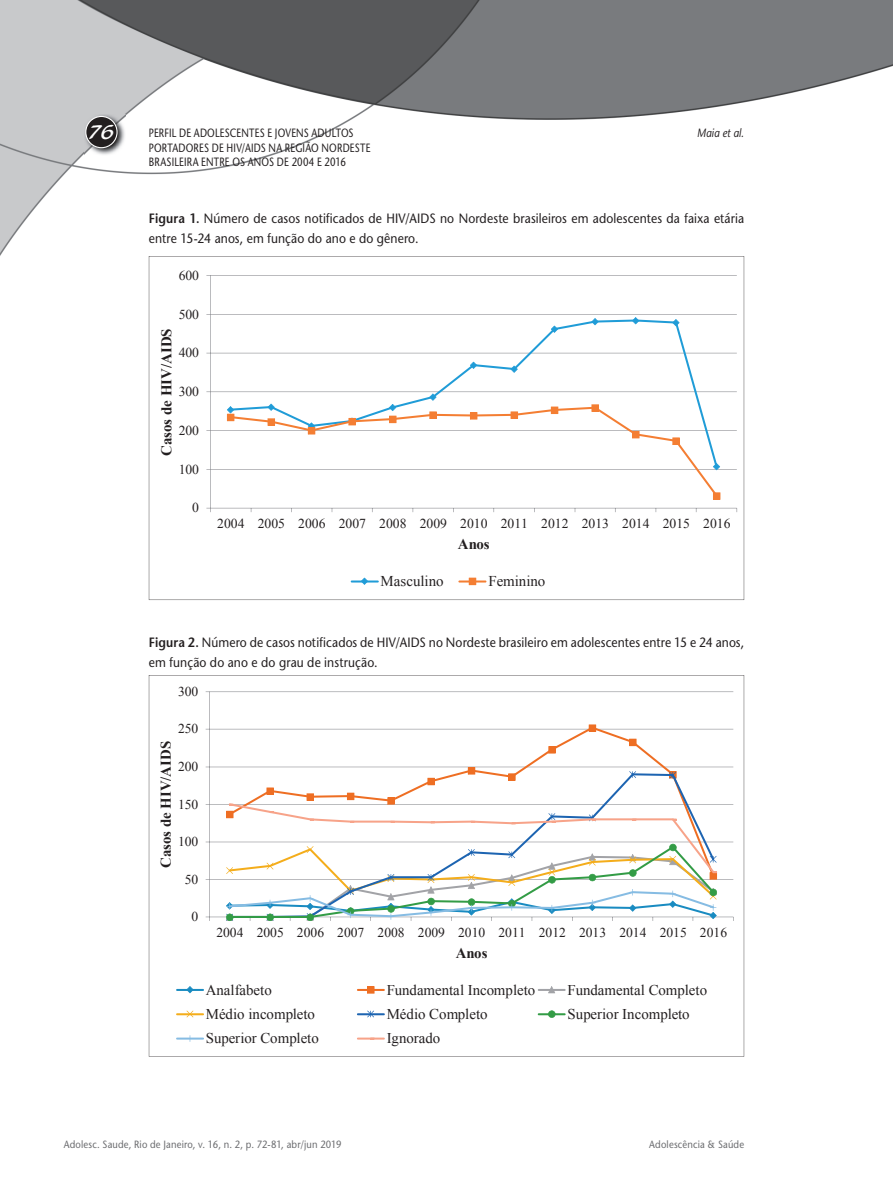
<style>
.page{position:relative;width:893px;height:1191px;background:#fff}
.page>*{position:absolute;margin:0;border:0;box-sizing:border-box;transform-origin:0 0}
.t1{font:21px "Blacklight D";color:#fff}
.t2{font:700 15px "Times New Roman";color:#231f20}
.t3{font:15px "Times New Roman";color:#231f20}
.t4{font:14.85px "Times New Roman";color:#231f20}
.t5{font:700 14.85px "Times New Roman";color:#231f20}
.t6{font:13.65px "Times New Roman";color:#231f20}
.t7{font:13.5px/19.5px "Stone Sans";letter-spacing:.01em;color:#231f20;scale:.9 1}
.t8{font:13.5px "Times New Roman";color:#231f20}
.t9{font:12px/14.4px "Stone Sans";letter-spacing:.02em;color:#231f20;scale:.8 1}
.t10{font:italic 12px "Stone Sans";letter-spacing:.01em;color:#231f20;scale:.85 1}
.t11{font:10.5px "Stone Sans";letter-spacing:.02em;color:#6c6d70;scale:.9 1}
.s1{font-weight:600}
</style>
<div class="page">
<img style="left:0;top:0;width:893px;height:755px">
<img style="left:84px;top:114px;width:41px;height:41px">
<svg style="left:85px;top:116px;width:33px;height:32px"></svg>
<svg style="left:149px;top:256px;width:595px;height:344px"></svg>
<svg style="left:149px;top:675px;width:595px;height:381px"></svg>
<h1 class="t1" style="left:88px;top:119px;width:28px">76</h1>
<p class="t9" style="left:149px;top:126px;width:257px">PERFIL DE ADOLESCENTES E JOVENS ADULTOS</p>
<p class="t10" style="left:697px;top:126px;width:57px">Maia et al.</p>
<p class="t9" style="left:149px;top:140px;width:279px">PORTADORES DE HIV/AIDS NA REGIÃO NORDESTE<br>BRASILEIRA ENTRE OS ANOS DE 2004 E 2016</p>
<p class="t7" style="left:149px;top:209px;width:663px"><span class="s1">Figura 1.</span> Número de casos notificados de HIV/AIDS no Nordeste brasileiros em adolescentes da faixa etária entre 15-24 anos, em função do ano e do gênero.</p>
<p class="t6" style="left:179px;top:266px;width:22px">600</p>
<p class="t6" style="left:179px;top:305px;width:22px">500</p>
<p class="t2" style="left:156px;top:456px;width:129px;rotate:-90deg">C sosa ed H VI A/ DI S</p>
<p class="t6" style="left:179px;top:343px;width:22px">400</p>
<p class="t6" style="left:179px;top:382px;width:22px">300</p>
<p class="t6" style="left:179px;top:421px;width:22px">200</p>
<p class="t6" style="left:179px;top:460px;width:22px">100</p>
<p class="t6" style="left:192px;top:499px;width:8px">0</p>
<p class="t6" style="left:217px;top:514px;width:515px">2004 2005 2006 2007 2008 2009 2010 2011 2012 2013 2014 2015 2016</p>
<p class="t2" style="left:458px;top:534px;width:33px">Anos</p>
<p class="t3" style="left:381px;top:571px;width:65px">Masculino</p>
<p class="t3" style="left:488px;top:571px;width:59px">Feminino</p>
<p class="t7" style="left:149px;top:633px;width:663px"><span class="s1">Figura 2.</span> Número de casos notificados de HIV/AIDS no Nordeste brasileiro em adolescentes entre 15 e 24 anos, em função do ano e do grau de instrução.</p>
<p class="t8" style="left:178px;top:682px;width:22px">300</p>
<p class="t8" style="left:178px;top:720px;width:22px">250</p>
<p class="t5" style="left:156px;top:868px;width:128px;rotate:-90deg">C sosa ed H VI A/ DI S</p>
<p class="t8" style="left:178px;top:757px;width:22px">200</p>
<p class="t8" style="left:178px;top:795px;width:22px">150</p>
<p class="t8" style="left:178px;top:832px;width:22px">100</p>
<p class="t8" style="left:185px;top:870px;width:15px">50</p>
<p class="t6" style="left:192px;top:907px;width:8px">0</p>
<p class="t8" style="left:216px;top:923px;width:512px">2004 2005 2006 2007 2008 2009 2010 2011 2012 2013 2014 2015 2016</p>
<p class="t5" style="left:456px;top:942px;width:33px">Anos</p>
<p class="t4" style="left:206px;top:979px;width:67px">Analfabeto</p>
<p class="t4" style="left:387px;top:979px;width:150px">Fundamental Incompleto</p>
<p class="t4" style="left:568px;top:979px;width:141px">Fundamental Completo</p>
<p class="t4" style="left:206px;top:1004px;width:111px">Médio incompleto</p>
<p class="t4" style="left:387px;top:1004px;width:102px">Médio Completo</p>
<p class="t4" style="left:568px;top:1004px;width:124px">Superior Incompleto</p>
<p class="t4" style="left:206px;top:1028px;width:115px">Superior Completo</p>
<p class="t4" style="left:387px;top:1028px;width:55px">Ignorado</p>
<p class="t11" style="left:64px;top:1138px;width:310px">Adolesc. Saude, Rio de Janeiro, v. 16, n. 2, p. 72-81, abr/jun 2019</p>
<p class="t11" style="left:649px;top:1138px;width:107px">Adolescência &amp; Saúde</p>
</div>
